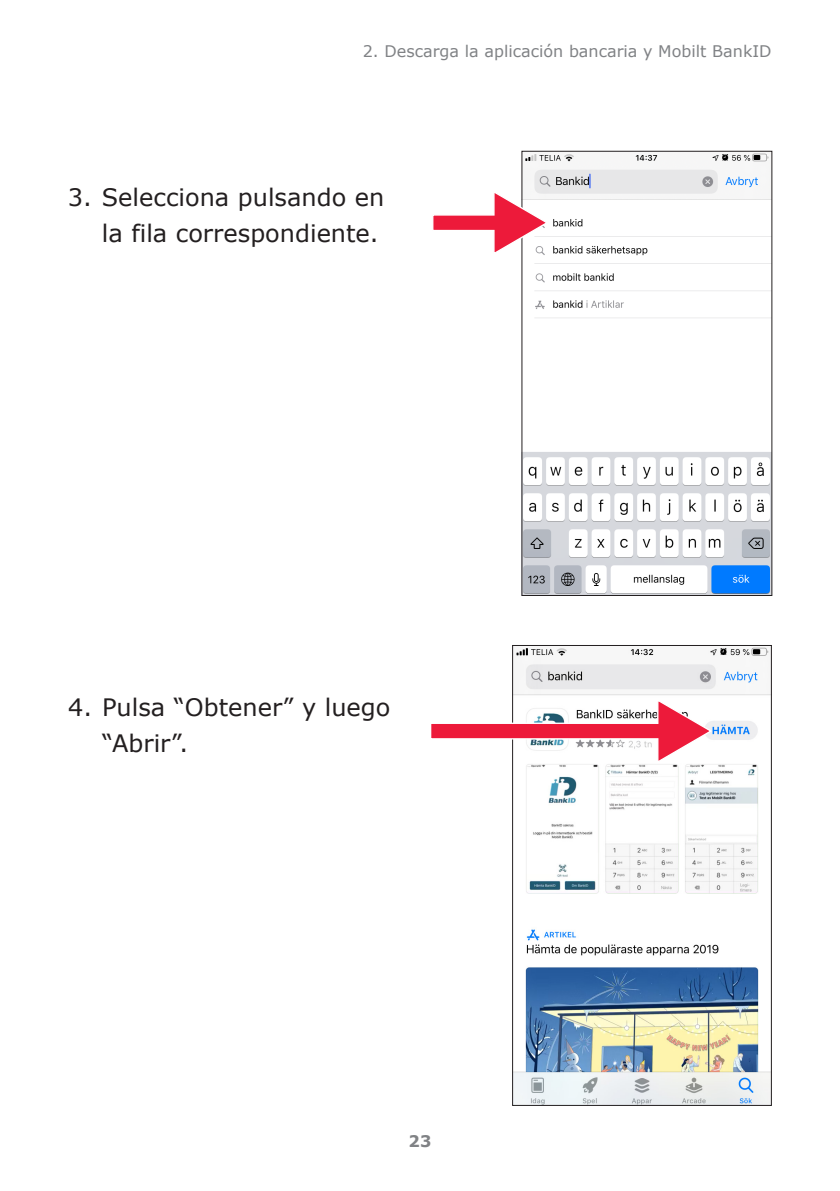
<style>
.page{position:relative;width:840px;height:1191px;background:#fff}
.page>*{position:absolute;margin:0;border:0;box-sizing:border-box;transform-origin:0 0}
.t1{font:24px/36px "Verdana";color:#231f20;text-align:right}
.t2{font:16px "Verdana";color:#808285}
.t3{font:700 16px "Verdana";color:#808285}
</style>
<div class="page">
<img style="left:523px;top:153px;width:247px;height:441px">
<div style="left:521px;top:151px;width:251px;height:445px;border:1px solid #231f20"></div>
<img style="left:514px;top:647px;width:255px;height:457px">
<div style="left:512px;top:645px;width:259px;height:461px;border:1px solid #231f20"></div>
<svg style="left:433px;top:189px;width:116px;height:67px"></svg>
<svg style="left:431px;top:698px;width:282px;height:66px"></svg>
<p class="t2" style="left:362px;top:40px;width:410px">2. Descarga la aplicación bancaria y Mobilt BankID</p>
<p class="t1" style="left:68px;top:178px;width:318px">3. Selecciona pulsando en la fila correspondiente.</p>
<p class="t1" style="left:102px;top:689px;width:289px;text-align:left;text-indent:-34px">4. Pulsa “Obtener” y luego “Abrir”.</p>
<p class="t3" style="left:408px;top:1129px;width:24px">23</p>
</div>
